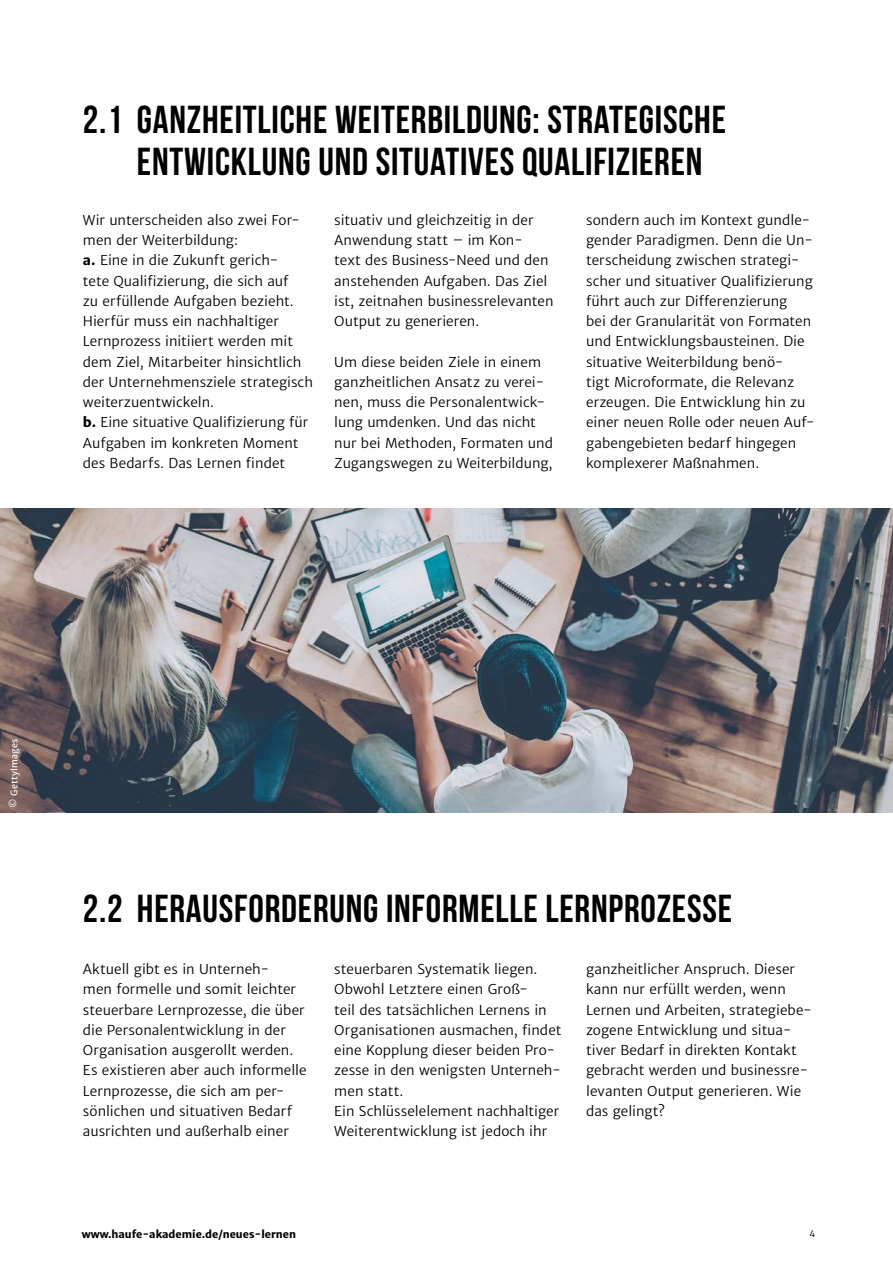
<style>
.page{position:relative;width:893px;height:1263px;background:#fff}
.page>*{position:absolute;margin:0;border:0;box-sizing:border-box;transform-origin:0 0}
.t1{font:700 39px/42px "Bebas Neue";letter-spacing:.02em;color:#000}
.t2{font:13.5px/20.2px "Haufe Merriweather Sans Lt";letter-spacing:.005em;color:#000}
.t3{font:700 10.5px "Haufe Merriweather Sans";color:#000}
.t4{font:9px "Haufe Merriweather Sans";letter-spacing:.02em;color:#fff}
.t5{font:9px "Haufe Merriweather Sans Lt";color:#000}
.s1{font-family:"Haufe Merriweather Sans";font-weight:700}
</style>
<div class="page">
<img style="left:0;top:508px;width:893px;height:304px">
<h1 class="t1" style="left:137px;top:98px;width:591px;text-indent:-54px">2.1 GANZHEITLICHE WEITERBILDUNG: STRATEGISCHE<br>ENTWICKLUNG UND SITUATIVES QUALIFIZIEREN</h1>
<p class="t2" style="left:83px;top:210px;width:232px">Wir unterscheiden also zwei For&shy;men der Weiterbildung:<br><span class="s1">a.</span> Eine in die Zukunft gerich-<br>tete Qualifizierung, die sich auf<br>zu erfüllende Aufgaben bezieht.<br>Hierfür muss ein nachhaltiger<br>Lernprozess initiiert werden mit dem Ziel, Mitarbeiter hinsichtlich der Unternehmensziele strategisch weiterzuentwickeln.<br><span class="s1">b.</span> Eine situative Qualifizierung für<br>Aufgaben im konkreten Moment des Bedarfs. Das Lernen findet</p>
<p class="t2" style="left:334px;top:210px;width:221px">situativ und gleichzeitig in der<br>Anwendung statt – im Kon-<br>text des Business-Need und den anstehenden Aufgaben. Das Ziel ist, zeitnahen businessrelevanten<br>Output zu generieren.</p>
<p class="t2" style="left:586px;top:210px;width:230px">sondern auch im Kontext gundle&shy;gender Paradigmen. Denn die Un&shy;terscheidung zwischen strategi&shy;scher und situativer Qualifizierung führt auch zur Differenzierung<br>bei der Granularität von Formaten und Entwicklungsbausteinen. Die situative Weiterbildung benö-<br>tigt Microformate, die Relevanz erzeugen. Die Entwicklung hin zu einer neuen Rolle oder neuen Auf&shy;gabengebieten bedarf hingegen komplexerer Maßnahmen.</p>
<p class="t2" style="left:334px;top:352px;width:220px">Um diese beiden Ziele in einem ganzheitlichen Ansatz zu verei&shy;nen, muss die Personalentwick&shy;lung umdenken. Und das nicht nur bei Methoden, Formaten und<br>Zugangswegen zu Weiterbildung,</p>
<p class="t4" style="left:9px;top:808px;width:71px;rotate:-90deg">© GettyImages</p>
<h1 class="t1" style="left:83px;top:887px;width:651px">2.2 HERAUSFORDERUNG INFORMELLE LERNPROZESSE</h1>
<p class="t2" style="left:83px;top:959px;width:225px">Aktuell gibt es in Unterneh-<br>men formelle und somit leichter steuerbare Lernprozesse, die über die Personalentwicklung in der<br>Organisation ausgerollt werden.<br>Es existieren aber auch informelle<br>Lernprozesse, die sich am per&shy;sönlichen und situativen Bedarf ausrichten und außerhalb einer</p>
<p class="t2" style="left:334px;top:959px;width:229px">steuerbaren Systematik liegen.<br>Obwohl Letztere einen Groß-<br>teil des tatsächlichen Lernens in<br>Organisationen ausmachen, findet eine Kopplung dieser beiden Pro&shy;zesse in den wenigsten Unterneh&shy;men statt.<br>Ein Schlüsselelement nachhaltiger<br>Weiterentwicklung ist jedoch ihr</p>
<p class="t2" style="left:586px;top:959px;width:228px">ganzheitlicher Anspruch. Dieser kann nur erfüllt werden, wenn<br>Lernen und Arbeiten, strategiebe&shy;zogene Entwicklung und situa&shy;tiver Bedarf in direkten Kontakt gebracht werden und businessre&shy;levanten Output generieren. Wie das gelingt?</p>
<p class="t3" style="left:82px;top:1227px;width:216px">www.haufe-akademie.de/neues-lernen</p>
<p class="t5" style="left:810px;top:1228px;width:7px">4</p>
</div>
